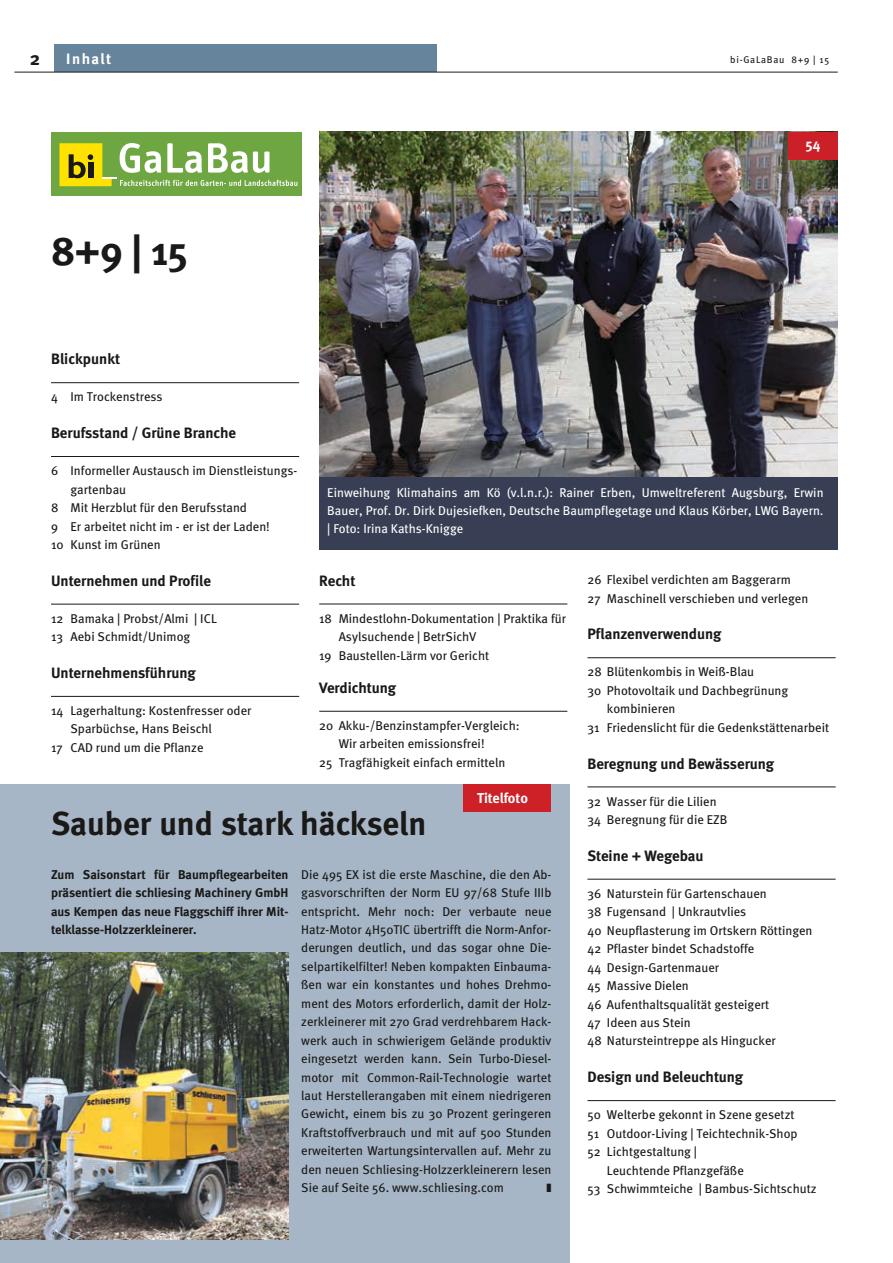
<style>
.page{position:relative;width:893px;height:1263px;background:#fff}
.page>*{position:absolute;margin:0;border:0;box-sizing:border-box;transform-origin:0 0}
.t1{font:700 40.5px "Meta";color:#1a1918}
.t2{font:700 33px "Meta";color:#1a1918}
.t3{font:700 18.75px "Meta";color:#1a1918}
.t4{font:700 15px "Meta";color:#1a1918}
.t5{font:700 15px "Meta";letter-spacing:.1em;color:#fff}
.t6{font:700 14.25px "Meta";color:#fff}
.t7{font:12.75px/18.5px "Meta";color:#1a1918}
.t8{font:12.75px/18.5px "Meta";color:#fff;text-align:justify}
.t9{font:700 12.75px/18.5px "Meta";color:#1a1918;text-align:justify}
.t10{font:9.75px "Meta";letter-spacing:.075em;color:#1a1918}
</style>
<div class="page">
<div style="left:54px;top:44px;width:383px;height:28px;background:#66849b"></div>
<hr style="left:14px;top:72px;width:824px;height:1px;background:#1a1918">
<img style="left:319px;top:132px;width:519px;height:348px">
<div style="left:0;top:784px;width:569px;height:479px;background:#a7b6c6"></div>
<div style="left:463px;top:784px;width:88px;height:27px;background:#cd2027"></div>
<div style="left:51px;top:132px;width:251px;height:64px;background:#6ea642"></div>
<svg style="left:59px;top:143px;width:238px;height:43px"></svg>
<div style="left:788px;top:132px;width:50px;height:27px;background:#cb2027"></div>
<div style="left:320px;top:477px;width:518px;height:72px;background:#383f54"></div>
<hr style="left:51px;top:382px;width:248px;height:1px;background:#1a1918">
<hr style="left:51px;top:456px;width:248px;height:1px;background:#1a1918">
<hr style="left:51px;top:604px;width:248px;height:1px;background:#1a1918">
<hr style="left:51px;top:696px;width:248px;height:1px;background:#1a1918">
<hr style="left:319px;top:604px;width:248px;height:1px;background:#1a1918">
<hr style="left:319px;top:711px;width:248px;height:1px;background:#1a1918">
<hr style="left:587px;top:657px;width:249px;height:1px;background:#1a1918">
<hr style="left:587px;top:787px;width:249px;height:1px;background:#1a1918">
<hr style="left:587px;top:879px;width:249px;height:1px;background:#1a1918">
<hr style="left:587px;top:1100px;width:249px;height:1px;background:#1a1918">
<img style="left:0;top:952px;width:289px;height:287px">
<h3 class="t3" style="left:30px;top:47px;width:12px">2</h3>
<p class="t5" style="left:66px;top:49px;width:47px">Inhalt</p>
<p class="t10" style="left:730px;top:54px;width:100px">bi-GaLaBau 8+9 | 15</p>
<h1 class="t1" style="left:51px;top:226px;width:139px">8+9 | 15</h1>
<p class="t6" style="left:805px;top:135px;width:16px">54</p>
<p class="t4" style="left:51px;top:350px;width:71px">Blickpunkt</p>
<p class="t7" style="left:51px;top:387px;width:113px">4 Im Trockenstress</p>
<p class="t4" style="left:51px;top:424px;width:187px">Berufsstand / Grüne Branche</p>
<p class="t7" style="left:51px;top:461px;width:248px">6 Informeller Austausch im Dienstleistungs-</p>
<p class="t7" style="left:71px;top:480px;width:57px">gartenbau</p>
<p class="t7" style="left:51px;top:498px;width:197px">8 Mit Herzblut für den Berufsstand</p>
<p class="t7" style="left:51px;top:517px;width:220px">9 Er arbeitet nicht im - er ist der Laden!</p>
<p class="t7" style="left:51px;top:535px;width:111px">10 Kunst im Grünen</p>
<p class="t4" style="left:51px;top:572px;width:161px">Unternehmen und Profile</p>
<p class="t7" style="left:51px;top:609px;width:167px">12 Bamaka | Probst/Almi | ICL<br>13 Aebi Schmidt/Unimog</p>
<p class="t4" style="left:51px;top:664px;width:146px">Unternehmensführung</p>
<p class="t7" style="left:51px;top:701px;width:202px">14 Lagerhaltung: Kostenfresser oder</p>
<p class="t7" style="left:71px;top:720px;width:143px">Sparbüchse, Hans Beischl</p>
<p class="t7" style="left:51px;top:738px;width:154px">17 CAD rund um die Pflanze</p>
<p class="t8" style="left:327px;top:483px;width:498px">Einweihung Klimahains am Kö (v.l.n.r.): Rainer Erben, Umweltreferent Augsburg, Erwin Bauer, Prof. Dr. Dirk Dujesiefken, Deutsche Baumpflegetage und Klaus Körber, LWG Bayern. | Foto: Irina Kaths-Knigge</p>
<p class="t4" style="left:319px;top:572px;width:38px">Recht</p>
<p class="t7" style="left:319px;top:609px;width:248px">18 Mindestlohn-Dokumentation | Praktika für</p>
<p class="t7" style="left:339px;top:627px;width:139px">Asylsuchende | BetrSichV</p>
<p class="t7" style="left:319px;top:646px;width:171px">19 Baustellen-Lärm vor Gericht</p>
<p class="t4" style="left:319px;top:679px;width:78px">Verdichtung</p>
<p class="t7" style="left:319px;top:716px;width:202px">20 Akku-/Benzinstampfer-Vergleich:</p>
<p class="t7" style="left:339px;top:734px;width:147px">Wir arbeiten emissionsfrei!</p>
<p class="t7" style="left:319px;top:753px;width:188px">25 Tragfähigkeit einfach ermitteln</p>
<p class="t7" style="left:587px;top:570px;width:222px">26 Flexibel verdichten am Baggerarm<br>27 Maschinell verschieben und verlegen</p>
<p class="t4" style="left:587px;top:625px;width:135px">Pflanzenverwendung</p>
<p class="t7" style="left:587px;top:662px;width:168px">28 Blütenkombis in Weiß-Blau</p>
<p class="t7" style="left:587px;top:681px;width:202px">30 Photovoltaik und Dachbegrünung</p>
<p class="t7" style="left:607px;top:699px;width:70px">kombinieren</p>
<p class="t7" style="left:587px;top:718px;width:243px">31 Friedenslicht für die Gedenkstättenarbeit</p>
<p class="t4" style="left:587px;top:754px;width:188px">Beregnung und Bewässerung</p>
<p class="t7" style="left:587px;top:792px;width:141px">32 Wasser für die Lilien<br>34 Beregnung für die EZB</p>
<p class="t4" style="left:587px;top:847px;width:118px">Steine + Wegebau</p>
<p class="t7" style="left:587px;top:884px;width:227px">36 Naturstein für Gartenschauen<br>38 Fugensand | Unkrautvlies<br>40 Neupflasterung im Ortskern Röttingen<br>42 Pflaster bindet Schadstoffe<br>44 Design-Gartenmauer<br>45 Massive Dielen<br>46 Aufenthaltsqualität gesteigert<br>47 Ideen aus Stein<br>48 Natursteintreppe als Hingucker</p>
<p class="t4" style="left:587px;top:1068px;width:157px">Design und Beleuchtung</p>
<p class="t7" style="left:587px;top:1105px;width:209px">50 Welterbe gekonnt in Szene gesetzt</p>
<p class="t7" style="left:587px;top:1124px;width:212px">51 Outdoor-Living | Teichtechnik-Shop</p>
<p class="t7" style="left:587px;top:1142px;width:111px">52 Lichtgestaltung |</p>
<p class="t7" style="left:607px;top:1161px;width:138px">Leuchtende Pflanzgefäße</p>
<p class="t7" style="left:587px;top:1179px;width:231px">53 Schwimmteiche | Bambus-Sichtschutz</p>
<p class="t6" style="left:477px;top:789px;width:52px">Titelfoto</p>
<h2 class="t2" style="left:51px;top:804px;width:377px">Sauber und stark häckseln</h2>
<p class="t9" style="left:51px;top:865px;width:239px">Zum Saisonstart für Baumpflegearbeiten präsentiert die schliesing Machinery GmbH aus Kempen das neue Flaggschiff ihrer Mit&shy;telklasse-Holzzerkleinerer.</p>
<p class="t7" style="left:301px;top:865px;width:252px;text-align:justify">Die 495 EX ist die erste Maschine, die den Ab&shy;gasvorschriften der Norm EU 97/68 Stufe IIIb entspricht. Mehr noch: Der verbaute neue Hatz-Motor 4H50TIC übertrifft die Norm-Anfor&shy;derungen deutlich, und das sogar ohne Die&shy;selpartikelfilter! Neben kompakten Einbauma&shy;ßen war ein konstantes und hohes Drehmo&shy;ment des Motors erforderlich, damit der Holz&shy;zerkleinerer mit 270 Grad verdrehbarem Hack&shy;werk auch in schwierigem Gelände produktiv eingesetzt werden kann. Sein Turbo-Diesel&shy;motor mit Common-Rail-Technologie wartet laut Herstellerangaben mit einem niedrigeren Gewicht, einem bis zu 30 Prozent geringeren Kraftstoffverbrauch und mit auf 500 Stunden erweiterten Wartungsintervallen auf. Mehr zu den neuen Schliesing-Holzzerkleinerern lesen Sie auf Seite 56. www.schliesing.com</p>
</div>
